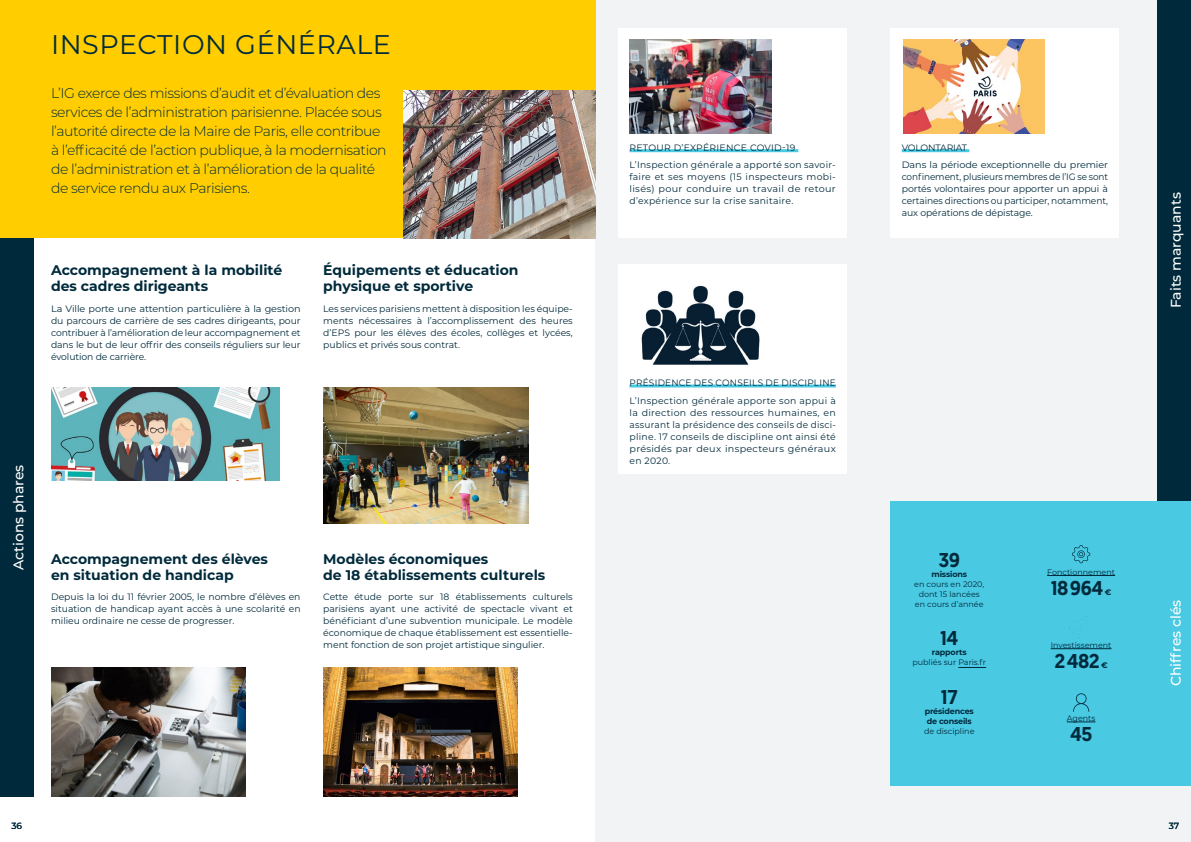
<style>
.page{position:relative;width:1191px;height:842px;background:#fff}
.page>*{position:absolute;margin:0;border:0;box-sizing:border-box;transform-origin:0 0}
.t1{font:27px "Montserrat";letter-spacing:.02em;color:#002a3b}
.t2{font:500 20px "Geomanist";letter-spacing:-.02em;color:#002a3b}
.t3{font:300 14px/19px "Montserrat";letter-spacing:-.03em;color:#002a3b}
.t4{font:700 14px/16px "Montserrat";color:#002a3b}
.t5{font:500 14px "Montserrat";color:#fff}
.t6{font:9.2px/12px "Montserrat";color:#002a3b;text-align:justify}
.t7{font:9.2px/12px "Montserrat";color:#002a3b;text-align:justify;scale:1.05 1}
.t8{font:9.2px/12px "Montserrat";color:#002a3b;text-align:justify;scale:.96 1}
.t9{font:9.2px/17.7px "Montserrat";letter-spacing:.03em;color:#002a3b;scale:.96 1}
.t10{font:9.2px/17.7px "Montserrat";letter-spacing:.03em;color:#002a3b}
.t11{font:500 9px "Montserrat";color:#002a3b}
.t12{font:8px/10px "Montserrat";color:#002a3b;text-align:center}
.t13{font:700 8px/10px "Montserrat";letter-spacing:-.02em;color:#002a3b}
</style>
<div class="page">
<div style="left:595px;top:0;width:596px;height:842px;background:#f1f3f4"></div>
<div style="left:0;top:0;width:595px;height:238px;background:#ffcd00"></div>
<div style="left:1157px;top:0;width:34px;height:561px;background:#002a3b"></div>
<div style="left:0;top:238px;width:34px;height:559px;background:#002a3b"></div>
<div style="left:890px;top:501px;width:301px;height:284px;background:#4ac9e3"></div>
<img style="left:51px;top:667px;width:195px;height:130px">
<img style="left:323px;top:667px;width:195px;height:130px">
<img style="left:51px;top:387px;width:228px;height:93px">
<img style="left:323px;top:387px;width:205px;height:137px">
<div style="left:618px;top:28px;width:229px;height:210px;background:#fff"></div>
<hr style="left:629px;top:149px;width:169px;height:3px;background:#4ac9e3">
<div style="left:618px;top:264px;width:229px;height:209px;background:#fff"></div>
<hr style="left:629px;top:384px;width:207px;height:3px;background:#4ac9e3">
<div style="left:890px;top:28px;width:229px;height:210px;background:#fff"></div>
<hr style="left:901px;top:149px;width:68px;height:3px;background:#4ac9e3">
<img style="left:629px;top:40px;width:142px;height:93px">
<img style="left:641px;top:285px;width:119px;height:80px">
<img style="left:903px;top:40px;width:141px;height:93px">
<img style="left:403px;top:90px;width:192px;height:148px">
<svg style="left:958px;top:667px;width:28px;height:1px"></svg>
<hr style="left:1047px;top:575px;width:68px;height:1px;background:#002a3b">
<hr style="left:1050px;top:648px;width:61px;height:1px;background:#002a3b">
<svg style="left:1066px;top:722px;width:29px;height:1px"></svg>
<svg style="left:1072px;top:545px;width:18px;height:18px"></svg>
<svg style="left:1073px;top:693px;width:16px;height:19px"></svg>
<h1 class="t1" style="left:51px;top:26px;width:341px">INSPECTION GÉNÉRALE</h1>
<p class="t3" style="left:51px;top:83px;width:337px">L’IG exerce des missions d’audit et d’évaluation des services de l’administration parisienne. Placée sous l’autorité directe de la Maire de Paris, elle contribue à l’efficacité de l’action publique, à la modernisation de l’administration et à l’amélioration de la qualité de service rendu aux Parisiens.</p>
<h3 class="t4" style="left:51px;top:262px;width:233px">Accompagnement à la mobilité des cadres dirigeants</h3>
<p class="t7" style="left:51px;top:302px;width:239px">La Ville porte une attention particulière à la gestion du parcours de carrière de ses cadres dirigeants, pour contribuer à l’amélioration de leur accompagnement et dans le but de leur offrir des conseils réguliers sur leur évolution de carrière.</p>
<h3 class="t4" style="left:323px;top:262px;width:197px">Équipements et éducation physique et sportive</h3>
<p class="t6" style="left:323px;top:302px;width:251px">Les services parisiens mettent à disposition les équipe&shy;ments nécessaires à l’accomplissement des heures d’EPS pour les élèves des écoles, collèges et lycées, publics et privés sous contrat.</p>
<h3 class="t5" style="left:9px;top:570px;width:107px;rotate:-90deg">Actions phares</h3>
<h3 class="t4" style="left:51px;top:550px;width:218px">Accompagnement des élèves en situation de handicap</h3>
<p class="t6" style="left:51px;top:590px;width:251px">Depuis la loi du 11 février 2005, le nombre d’élèves en situation de handicap ayant accès à une scolarité en milieu ordinaire ne cesse de progresser.</p>
<h3 class="t4" style="left:323px;top:550px;width:224px">Modèles économiques<br>de 18 établissements culturels</h3>
<p class="t6" style="left:323px;top:590px;width:251px">Cette étude porte sur 18 établissements culturels parisiens ayant une activité de spectacle vivant et bénéficiant d’une subvention municipale. Le modèle économique de chaque établissement est essentielle&shy;ment fonction de son projet artistique singulier.</p>
<p class="t10" style="left:629px;top:138px;width:208px">RETOUR D’EXPÉRIENCE COVID-19<br>L’Inspection générale a apporté son savoir-</p>
<p class="t6" style="left:629px;top:171px;width:208px">faire et ses moyens (15 inspecteurs mobi&shy;lisés) pour conduire un travail de retour d’expérience sur la crise sanitaire.</p>
<p class="t9" style="left:629px;top:374px;width:216px">PRÉSIDENCE DES CONSEILS DE DISCIPLINE<br>L’Inspection générale apporte son appui à</p>
<p class="t6" style="left:629px;top:406px;width:208px">la direction des ressources humaines, en assurant la présidence des conseils de disci&shy;pline. 17 conseils de discipline ont ainsi été présidés par deux inspecteurs généraux en 2020.</p>
<p class="t6" style="left:901px;top:138px;width:208px;line-height:17.7px">VOLONTARIAT<br>Dans la période exceptionnelle du premier</p>
<p class="t8" style="left:901px;top:171px;width:216px">confinement, plusieurs membres de l’IG se sont portés volontaires pour apporter un appui à certaines directions ou participer, notamment, aux opérations de dépistage.</p>
<h3 class="t5" style="left:1166px;top:308px;width:117px;rotate:-90deg">Faits marquants</h3>
<h2 class="t2" style="left:938px;top:547px;width:23px">39</h2>
<p class="t13" style="left:931px;top:569px;width:37px">missions</p>
<p class="t12" style="left:914px;top:579px;width:71px">en cours en 2020, dont 15 lancées en cours d’année</p>
<h2 class="t2" style="left:940px;top:625px;width:20px">14</h2>
<p class="t13" style="left:932px;top:647px;width:36px">rapports</p>
<p class="t12" style="left:912px;top:657px;width:75px">publiés sur Paris.fr</p>
<h2 class="t2" style="left:941px;top:683px;width:18px">17</h2>
<p class="t13" style="left:924px;top:705px;width:51px">présidences de conseils</p>
<p class="t12" style="left:924px;top:726px;width:52px">de discipline</p>
<p class="t12" style="left:1047px;top:566px;width:70px">Fonctionnement</p>
<h2 class="t2" style="left:1050px;top:574px;width:54px">18964</h2>
<p class="t13" style="left:1104px;top:586px;width:8px">€</p>
<p class="t12" style="left:1050px;top:640px;width:62px">Investissement</p>
<h2 class="t2" style="left:1054px;top:647px;width:47px">2482</h2>
<p class="t13" style="left:1101px;top:659px;width:8px">€</p>
<p class="t12" style="left:1066px;top:713px;width:30px">Agents</p>
<h2 class="t2" style="left:1070px;top:721px;width:24px">45</h2>
<h3 class="t5" style="left:1166px;top:686px;width:88px;rotate:-90deg">Chiffres clés</h3>
<p class="t11" style="left:12px;top:819px;width:12px">36</p>
<p class="t11" style="left:1168px;top:819px;width:12px">37</p>
</div>
